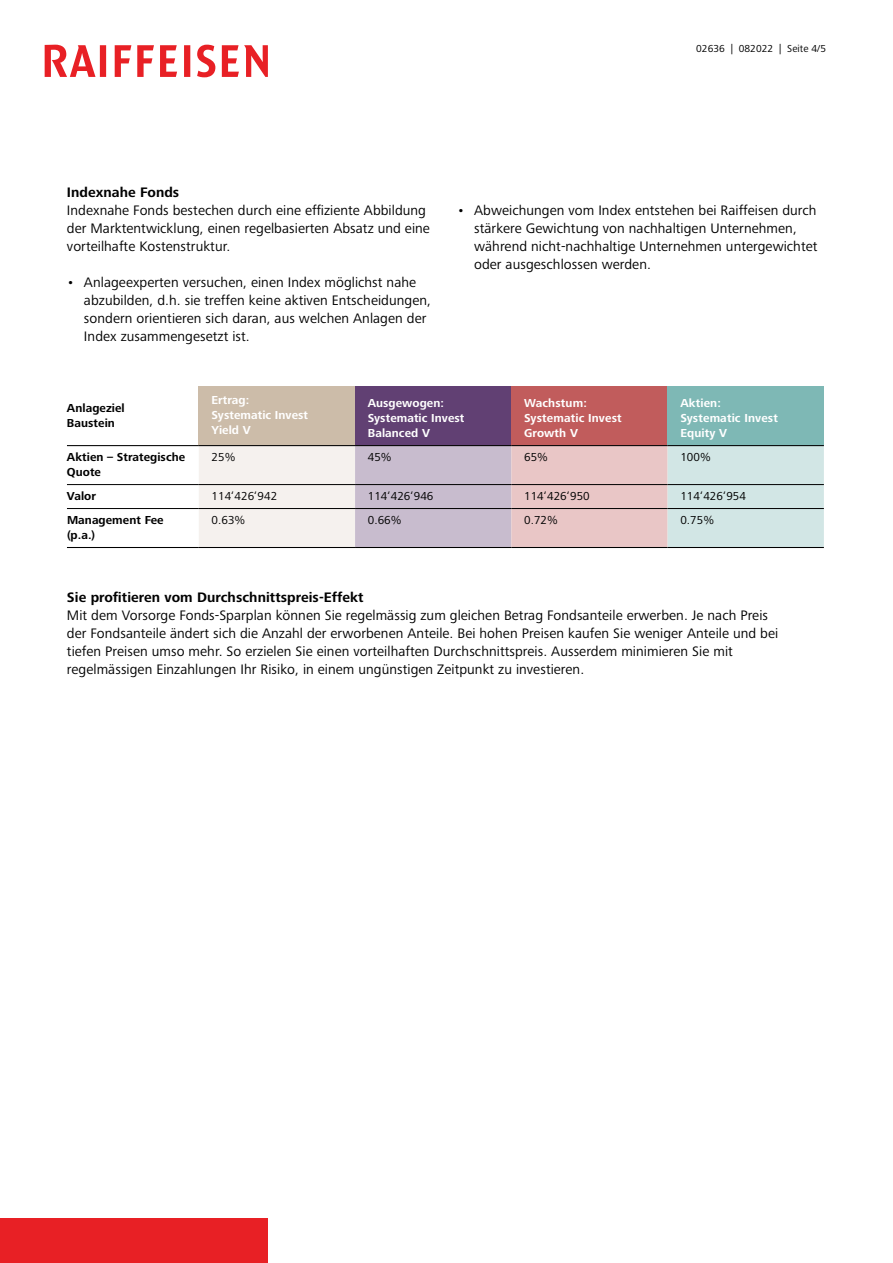
<style>
.page{position:relative;width:893px;height:1263px;background:#fff}
.page>*{position:absolute;margin:0;border:0;box-sizing:border-box;transform-origin:0 0}
.t1{font:14.25px/18px "Frutiger Next LTW1 G";letter-spacing:.005em;color:#000}
.t2{font:700 14.25px "Frutiger Next LTW1 G";letter-spacing:.005em;color:#000}
.t3{font:700 12px/15px "Frutiger Next LTW1 G";letter-spacing:.005em;color:#fff}
.t4{font:12px "Frutiger Next LTW1 G";letter-spacing:.005em;color:#000}
.t5{font:700 12px/15px "Frutiger Next LTW1 G";letter-spacing:.005em;color:#000}
.t6{font:10.5px "Frutiger Next LTW1 G";letter-spacing:.005em;color:#000}
</style>
<div class="page">
<div style="left:0;top:1218px;width:268px;height:45px;background:#e82025"></div>
<svg style="left:45px;top:45px;width:223px;height:32px"></svg>
<div style="left:199px;top:386px;width:156px;height:60px;background:#ccbca9"></div>
<div style="left:355px;top:386px;width:156px;height:60px;background:#614073"></div>
<div style="left:511px;top:386px;width:157px;height:60px;background:#c15c5c"></div>
<div style="left:668px;top:386px;width:156px;height:60px;background:#7eb8b5"></div>
<svg style="left:199px;top:446px;width:625px;height:101px;background:#ddd5d9"></svg>
<hr style="left:67px;top:547px;width:132px;height:1px;background:#000">
<hr style="left:199px;top:547px;width:156px;height:1px;background:#000">
<hr style="left:355px;top:547px;width:156px;height:1px;background:#000">
<hr style="left:511px;top:547px;width:157px;height:1px;background:#000">
<hr style="left:668px;top:547px;width:156px;height:1px;background:#000">
<hr style="left:67px;top:445px;width:132px;height:1px;background:#000">
<hr style="left:199px;top:445px;width:156px;height:1px;background:#000">
<hr style="left:355px;top:445px;width:156px;height:1px;background:#000">
<hr style="left:511px;top:445px;width:157px;height:1px;background:#000">
<hr style="left:668px;top:445px;width:156px;height:1px;background:#000">
<hr style="left:67px;top:484px;width:132px;height:1px;background:#000">
<hr style="left:199px;top:484px;width:156px;height:1px;background:#000">
<hr style="left:355px;top:484px;width:156px;height:1px;background:#000">
<hr style="left:511px;top:484px;width:157px;height:1px;background:#000">
<hr style="left:668px;top:484px;width:156px;height:1px;background:#000">
<hr style="left:67px;top:508px;width:132px;height:1px;background:#000">
<hr style="left:199px;top:508px;width:156px;height:1px;background:#000">
<hr style="left:355px;top:508px;width:156px;height:1px;background:#000">
<hr style="left:511px;top:508px;width:157px;height:1px;background:#000">
<hr style="left:668px;top:508px;width:156px;height:1px;background:#000">
<p class="t6" style="left:696px;top:43px;width:131px">02636 | 082022 | Seite 4/5</p>
<p class="t2" style="left:67px;top:184px;width:114px">Indexnahe Fonds</p>
<p class="t1" style="left:67px;top:201px;width:364px">Indexnahe Fonds bestechen durch eine effiziente Abbildung der Marktentwicklung, einen regelbasierten Absatz und eine vorteilhafte Kostenstruktur.</p>
<p class="t1" style="left:84px;top:273px;width:349px;text-indent:-17px">• Anlageexperten versuchen, einen Index möglichst nahe abzubilden, d.h. sie treffen keine aktiven Entscheidungen, sondern orientieren sich daran, aus welchen Anlagen der Index zusammengesetzt ist.</p>
<p class="t1" style="left:474px;top:201px;width:345px;text-indent:-17px">• Abweichungen vom Index entstehen bei Raiffeisen durch stärkere Gewichtung von nachhaltigen Unternehmen, während nicht-nachhaltige Unternehmen untergewichtet oder ausgeschlossen werden.</p>
<p class="t5" style="left:67px;top:401px;width:59px">Anlageziel<br>Baustein</p>
<p class="t3" style="left:212px;top:393px;width:98px">Ertrag:<br>Systematic Invest<br>Yield V</p>
<p class="t3" style="left:368px;top:395px;width:98px">Ausgewogen:<br>Systematic Invest<br>Balanced V</p>
<p class="t3" style="left:524px;top:395px;width:99px">Wachstum:<br>Systematic Invest<br>Growth V</p>
<p class="t3" style="left:680px;top:395px;width:99px">Aktien:<br>Systematic Invest<br>Equity V</p>
<p class="t5" style="left:67px;top:450px;width:120px">Aktien – Strategische<br>Quote</p>
<p class="t4" style="left:212px;top:450px;width:25px">25%</p>
<p class="t4" style="left:368px;top:450px;width:25px">45%</p>
<p class="t4" style="left:524px;top:450px;width:25px">65%</p>
<p class="t4" style="left:680px;top:450px;width:32px">100%</p>
<p class="t5" style="left:67px;top:489px;width:31px">Valor</p>
<p class="t4" style="left:212px;top:489px;width:67px">114‘426‘942</p>
<p class="t4" style="left:368px;top:489px;width:67px">114‘426‘946</p>
<p class="t4" style="left:524px;top:489px;width:67px">114‘426‘950</p>
<p class="t4" style="left:680px;top:489px;width:67px">114‘426‘954</p>
<p class="t5" style="left:67px;top:513px;width:98px">Management Fee (p.a.)</p>
<p class="t4" style="left:212px;top:513px;width:35px">0.63%</p>
<p class="t4" style="left:368px;top:513px;width:35px">0.66%</p>
<p class="t4" style="left:524px;top:513px;width:35px">0.72%</p>
<p class="t4" style="left:680px;top:513px;width:35px">0.75%</p>
<p class="t2" style="left:67px;top:589px;width:298px">Sie profitieren vom Durchschnittspreis-Effekt</p>
<p class="t1" style="left:67px;top:606px;width:713px">Mit dem Vorsorge Fonds-Sparplan können Sie regelmässig zum gleichen Betrag Fondsanteile erwerben. Je nach Preis der Fondsanteile ändert sich die Anzahl der erworbenen Anteile. Bei hohen Preisen kaufen Sie weniger Anteile und bei tiefen Preisen umso mehr. So erzielen Sie einen vorteilhaften Durchschnittspreis. Ausserdem minimieren Sie mit regelmässigen Einzahlungen Ihr Risiko, in einem ungünstigen Zeitpunkt zu investieren.</p>
</div>
